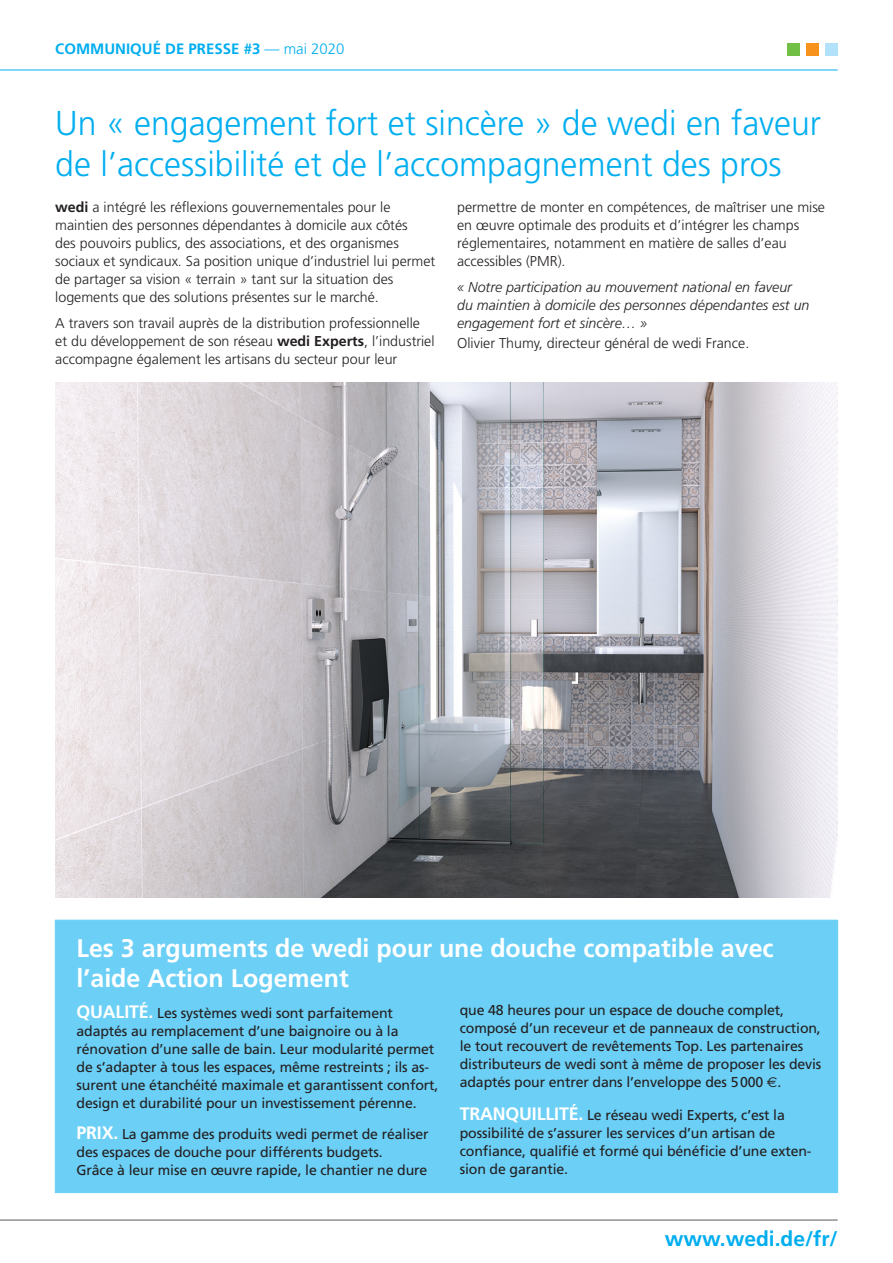
<style>
.page{position:relative;width:893px;height:1263px;background:#fff}
.page>*{position:absolute;margin:0;border:0;box-sizing:border-box;transform-origin:0 0}
.t1{font:300 34.5px/40.5px "Frutiger";color:#00aeef}
.t2{font:700 25.5px/30px "Frutiger";color:#fff}
.t3{font:700 21px "Frutiger";color:#00aeef}
.t4{font:700 15px "Frutiger";color:#00aeef}
.t5{font:14.25px/18px "Frutiger";letter-spacing:-.01em;color:#231f20}
.t6{font:300 14.25px/18px "Frutiger";color:#231f20}
.t7{font:italic 300 14.25px/18px "Frutiger";color:#231f20}
.s1{font-weight:300}
.s2{font-weight:700}
.s3{font-weight:700;font-size:18px;color:#fff}
.s4{font-family:"Euro Sans"}
</style>
<div class="page">
<div style="left:787px;top:43px;width:12px;height:13px;background:#71bf44"></div>
<div style="left:806px;top:43px;width:13px;height:13px;background:#f7931d"></div>
<div style="left:825px;top:43px;width:13px;height:13px;background:#b2e2f9"></div>
<hr style="left:0;top:70px;width:838px;height:1px;background:#00aeef">
<hr style="left:0;top:1220px;width:838px;height:1px;background:#57585a">
<img style="left:55px;top:383px;width:783px;height:514px">
<div style="left:55px;top:920px;width:783px;height:273px;background:#6bcff6"></div>
<p class="t4" style="left:55px;top:40px;width:291px">COMMUNIQUÉ DE PRESSE #3 <span class="s1">— mai 2020</span></p>
<p class="t1" style="left:55px;top:104px;width:767px">Un « engagement fort et sincère » de wedi en faveur de l’accessibilité et de l’accompagnement des pros</p>
<p class="t6" style="left:55px;top:198px;width:382px"><span class="s2">wedi</span> a intégré les réflexions gouvernementales pour le maintien des personnes dépendantes à domicile aux côtés<br>des pouvoirs publics, des associations, et des organismes sociaux et syndicaux. Sa position unique d’industriel lui permet de partager sa vision « terrain » tant sur la situation des logements que des solutions présentes sur le marché.</p>
<p class="t6" style="left:55px;top:314px;width:381px">A travers son travail auprès de la distribution professionnelle et du développement de son réseau <span class="s2">wedi Experts</span>, l’industriel accompagne également les artisans du secteur pour leur</p>
<p class="t6" style="left:457px;top:198px;width:369px">permettre de monter en compétences, de maîtriser une mise en œuvre optimale des produits et d’intégrer les champs réglementaires, notamment en matière de salles d’eau accessibles (PMR).</p>
<p class="t7" style="left:457px;top:278px;width:354px">« Notre participation au mouvement national en faveur du maintien à domicile des personnes dépendantes est un engagement fort et sincère… »</p>
<p class="t6" style="left:457px;top:335px;width:294px">Olivier Thumy, directeur général de wedi France.</p>
<p class="t2" style="left:77px;top:933px;width:699px">Les 3 arguments de wedi pour une douche compatible avec l’aide Action Logement</p>
<p class="t5" style="left:77px;top:1004px;width:363px"><span class="s3">QUALITÉ.</span> Les systèmes wedi sont parfaitement adaptés au remplacement d’une baignoire ou à la rénovation d’une salle de bain. Leur modularité permet de s’adapter à tous les espaces, même restreints ; ils as&shy;surent une étanchéité maximale et garantissent confort, design et durabilité pour un investissement pérenne.</p>
<p class="t5" style="left:77px;top:1125px;width:354px"><span class="s3">PRIX.</span> La gamme des produits wedi permet de réaliser des espaces de douche pour différents budgets.<br>Grâce à leur mise en œuvre rapide, le chantier ne dure</p>
<p class="t5" style="left:460px;top:1001px;width:363px">que 48 heures pour un espace de douche complet, composé d’un receveur et de panneaux de construction, le tout recouvert de revêtements Top. Les partenaires distributeurs de wedi sont à même de proposer les devis adaptés pour entrer dans l’enveloppe des 5000 <span class="s4">€</span>.</p>
<p class="t5" style="left:460px;top:1106px;width:353px"><span class="s3">TRANQUILLITÉ.</span> Le réseau wedi Experts, c’est la possibilité de s’assurer les services d’un artisan de confiance, qualifié et formé qui bénéficie d’une exten&shy;sion de garantie.</p>
<p class="t3" style="left:665px;top:1227px;width:174px">www.wedi.de/fr/</p>
</div>
